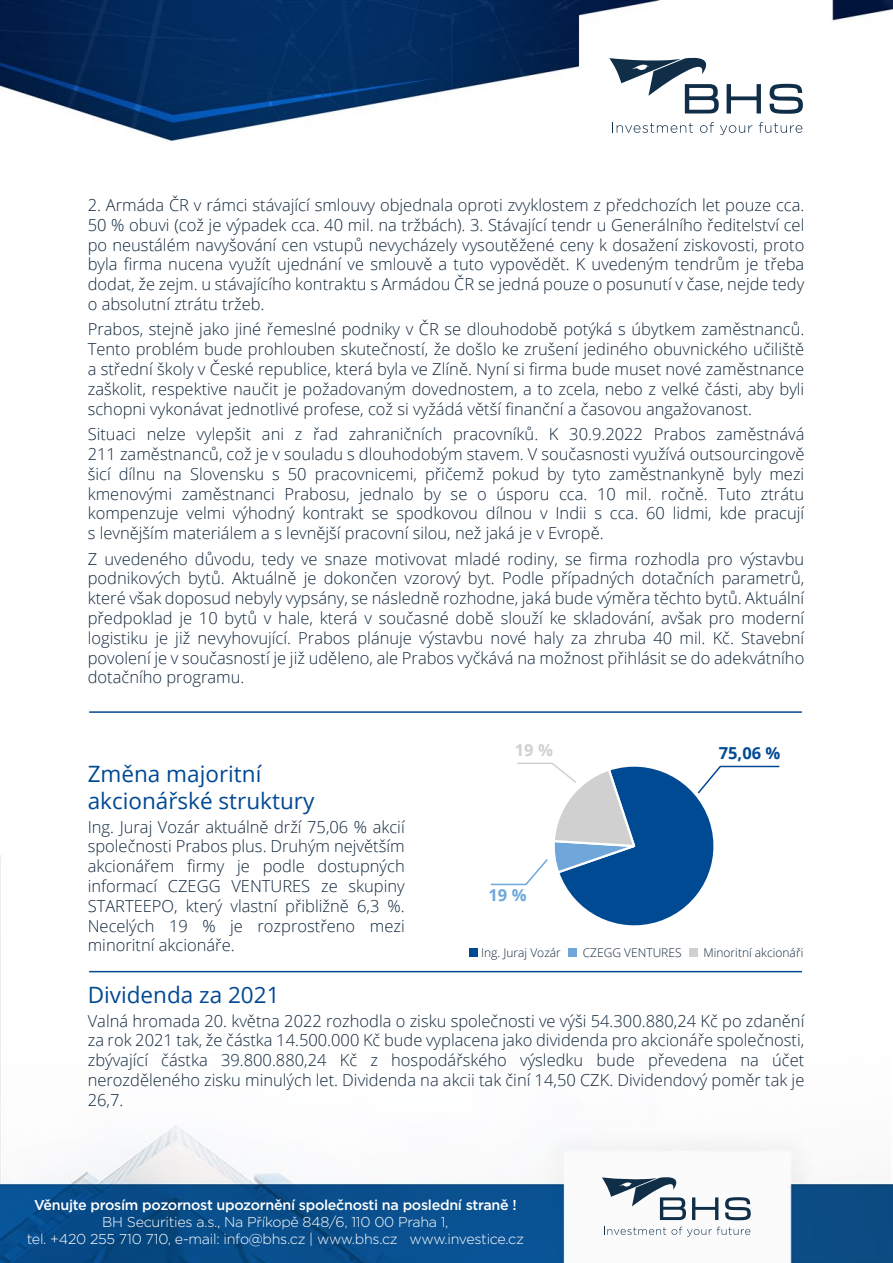
<style>
.page{position:relative;width:893px;height:1263px;background:#fff}
.page>*{position:absolute;margin:0;border:0;box-sizing:border-box;transform-origin:0 0}
.t1{font:22.5px/27px "Open Sans";color:#014993}
.t2{font:300 16.5px/19.8px "Open Sans";color:#11273c;text-align:justify}
.t3{font:700 16.5px "Open Sans";color:#004a94}
.t4{font:700 16.5px "Open Sans";color:#d0d0d0}
.t5{font:700 16.5px "Open Sans";color:#6fa7db}
.t6{font:300 14.25px/17.1px "Gotham";letter-spacing:-.02em;color:#fff;text-align:center}
.t7{font:500 14.25px "Gotham";letter-spacing:-.02em;color:#fff}
.t8{font:300 12px "Open Sans";color:#11273c}
</style>
<div class="page">
<img style="left:0;top:0;width:893px;height:1263px">
<svg style="left:727px;top:84px;width:34px;height:29px"></svg>
<svg style="left:770px;top:84px;width:33px;height:30px"></svg>
<svg style="left:609px;top:57px;width:110px;height:56px"></svg>
<svg style="left:613px;top:122px;width:80px;height:11px"></svg>
<svg style="left:700px;top:122px;width:14px;height:11px"></svg>
<svg style="left:720px;top:125px;width:32px;height:10px"></svg>
<svg style="left:759px;top:122px;width:43px;height:11px"></svg>
<svg style="left:692px;top:1197px;width:26px;height:23px"></svg>
<svg style="left:725px;top:1197px;width:26px;height:23px"></svg>
<svg style="left:602px;top:1177px;width:84px;height:43px"></svg>
<svg style="left:604px;top:1226px;width:146px;height:10px"></svg>
<hr style="left:89px;top:711px;width:713px;height:2px;background:#014993">
<hr style="left:89px;top:971px;width:713px;height:1px;background:#014993">
<svg style="left:489px;top:756px;width:292px;height:183px"></svg>
<div style="left:568px;top:948px;width:8px;height:8px;background:#6fa7db"></div>
<div style="left:469px;top:948px;width:8px;height:8px;background:#004a94"></div>
<div style="left:689px;top:948px;width:8px;height:8px;background:#d0d0d0"></div>
<p class="t2" style="left:88px;top:195px;width:718px">2. Armáda ČR v rámci stávající smlouvy objednala oproti zvyklostem z předchozích let pouze cca.<br>50 % obuvi (což je výpadek cca. 40 mil. na tržbách). 3. Stávající tendr u Generálního ředitelství cel po neustálém navyšování cen vstupů nevycházely vysoutěžené ceny k dosažení ziskovosti, proto byla firma nucena využít ujednání ve smlouvě a tuto vypovědět. K uvedeným tendrům je třeba dodat, že zejm. u stávajícího kontraktu s Armádou ČR se jedná pouze o posunutí v čase, nejde tedy o absolutní ztrátu tržeb.</p>
<p class="t2" style="left:88px;top:319px;width:718px">Prabos, stejně jako jiné řemeslné podniky v ČR se dlouhodobě potýká s úbytkem zaměstnanců.<br>Tento problém bude prohlouben skutečností, že došlo ke zrušení jediného obuvnického učiliště a střední školy v České republice, která byla ve Zlíně. Nyní si firma bude muset nové zaměstnance zaškolit, respektive naučit je požadovaným dovednostem, a to zcela, nebo z velké části, aby byli schopni vykonávat jednotlivé profese, což si vyžádá větší finanční a časovou angažovanost.</p>
<p class="t2" style="left:88px;top:424px;width:718px">Situaci nelze vylepšit ani z řad zahraničních pracovníků. K 30.9.2022 Prabos zaměstnává 211 zaměstnanců, což je v souladu s dlouhodobým stavem. V současnosti využívá outsourcingově šicí dílnu na Slovensku s 50 pracovnicemi, přičemž pokud by tyto zaměstnankyně byly mezi kmenovými zaměstnanci Prabosu, jednalo by se o úsporu cca. 10 mil. ročně. Tuto ztrátu kompenzuje velmi výhodný kontrakt se spodkovou dílnou v Indii s cca. 60 lidmi, kde pracují s levnějším materiálem a s levnější pracovní silou, než jaká je v Evropě.</p>
<p class="t2" style="left:88px;top:548px;width:718px">Z uvedeného důvodu, tedy ve snaze motivovat mladé rodiny, se firma rozhodla pro výstavbu podnikových bytů. Aktuálně je dokončen vzorový byt. Podle případných dotačních parametrů, které však doposud nebyly vypsány, se následně rozhodne, jaká bude výměra těchto bytů. Aktuální předpoklad je 10 bytů v hale, která v současné době slouží ke skladování, avšak pro moderní logistiku je již nevyhovující. Prabos plánuje výstavbu nové haly za zhruba 40 mil. Kč. Stavební povolení je v současností je již uděleno, ale Prabos vyčkává na možnost přihlásit se do adekvátního dotačního programu.</p>
<p class="t4" style="left:515px;top:738px;width:39px">19 %</p>
<p class="t3" style="left:719px;top:741px;width:63px">75,06 %</p>
<h1 class="t1" style="left:88px;top:759px;width:228px">Změna majoritní akcionářské struktury</h1>
<p class="t2" style="left:88px;top:816px;width:319px">Ing. Juraj Vozár aktuálně drží 75,06 % akcií společnosti Prabos plus. Druhým největším akcionářem firmy je podle dostupných informací CZEGG VENTURES ze skupiny STARTEEPO, který vlastní přibližně 6,3 %.<br>Necelých 19 % je rozprostřeno mezi minoritní akcionáře.</p>
<h1 class="t1" style="left:88px;top:980px;width:193px">Dividenda za 2021</h1>
<p class="t2" style="left:88px;top:1010px;width:718px">Valná hromada 20. května 2022 rozhodla o zisku společnosti ve výši 54.300.880,24 Kč po zdanění za rok 2021 tak, že částka 14.500.000 Kč bude vyplacena jako dividenda pro akcionáře společnosti, zbývající částka 39.800.880,24 Kč z hospodářského výsledku bude převedena na účet nerozděleného zisku minulých let. Dividenda na akcii tak činí 14,50 CZK. Dividendový poměr tak je 26,7.</p>
<p class="t5" style="left:488px;top:883px;width:39px">19 %</p>
<p class="t8" style="left:481px;top:944px;width:81px">Ing. Juraj Vozár</p>
<p class="t8" style="left:583px;top:944px;width:100px">CZEGG VENTURES</p>
<p class="t8" style="left:703px;top:944px;width:101px">Minoritní akcionáři</p>
<p class="t7" style="left:34px;top:1195px;width:484px">Věnujte prosím pozornost upozornění společnosti na poslední straně !</p>
<p class="t6" style="left:27px;top:1213px;width:499px">BH Securities a.s., Na Příkopě 848/6, 110 00 Praha 1,<br>tel. +420 255 710 710, e-mail: info@bhs.cz | www.bhs.cz www.investice.cz</p>
</div>
